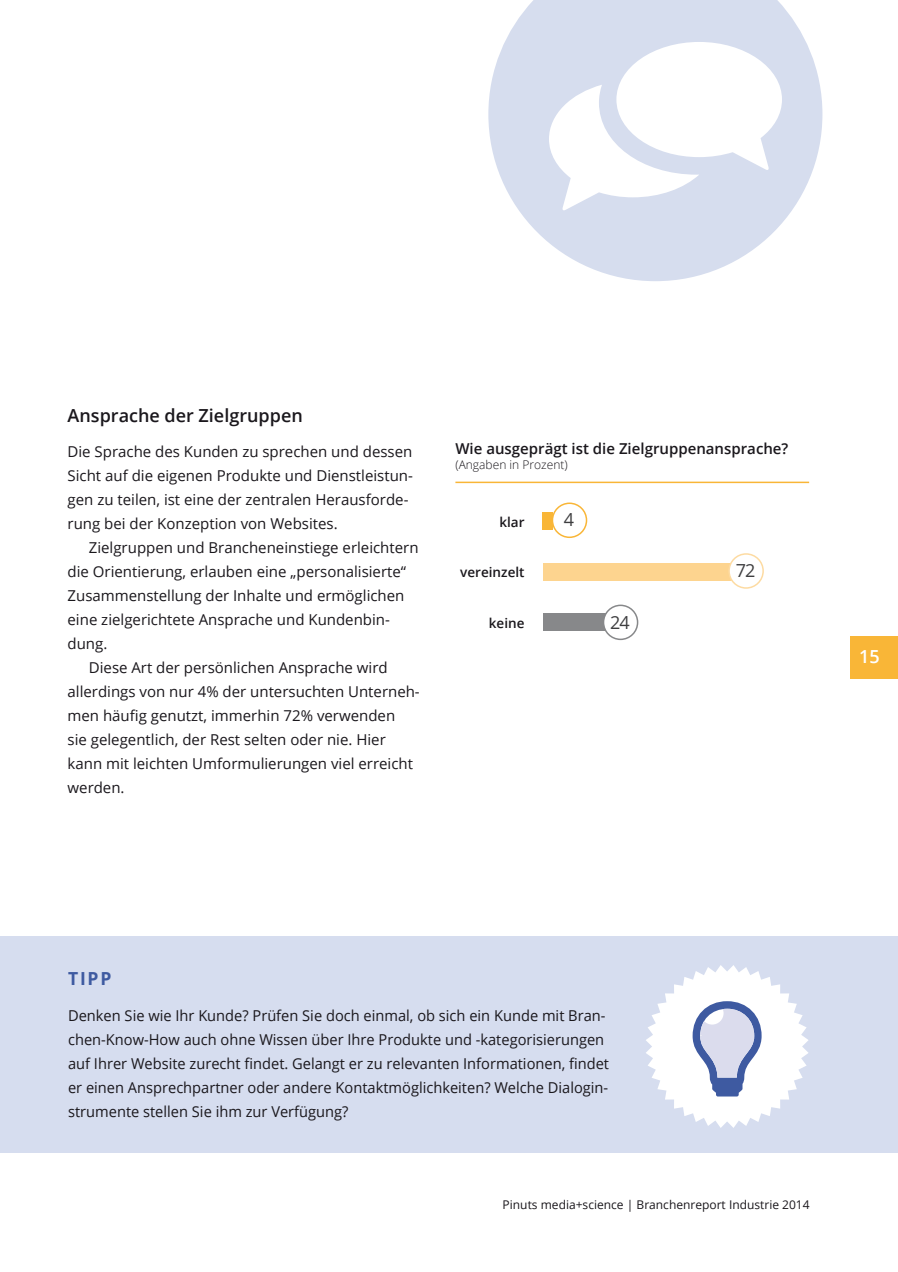
<style>
.page{position:relative;width:898px;height:1272px;background:#fff}
.page>*{position:absolute;margin:0;border:0;box-sizing:border-box;transform-origin:0 0}
.t1{font:600 18px "Open Sans";color:#1a171c}
.t2{font:18px "Open Sans";color:#3e3e40}
.t3{font:700 18px "Open Sans";color:#3e5aa1}
.t4{font:600 18px "Open Sans";color:#fff}
.t5{font:15px/24px "Open Sans";color:#1a171c}
.t6{font:600 15px "Open Sans";color:#1a171c}
.t7{font:600 13.5px "Open Sans";color:#1a171c}
.t8{font:12px "Open Sans";color:#1a171c}
.t9{font:300 12px "Open Sans";color:#1a171c}
</style>
<div class="page">
<div style="left:850px;top:636px;width:47px;height:43px;background:#f9b637"></div>
<div style="left:0;top:936px;width:897px;height:216px;background:#d6ddef"></div>
<svg style="left:646px;top:965px;width:162px;height:162px"></svg>
<svg style="left:488px;top:0;width:334px;height:281px;fill:#d6ddee"></svg>
<svg style="left:548px;top:42px;width:233px;height:169px"></svg>
<hr style="left:455px;top:481px;width:353px;height:2px;background:#f9b637">
<div style="left:542px;top:512px;width:11px;height:17px;background:#f9b637"></div>
<div style="left:542px;top:563px;width:192px;height:17px;background:#fdd48f"></div>
<div style="left:542px;top:614px;width:64px;height:17px;background:#87888a"></div>
<div style="left:551px;top:502px;width:36px;height:36px;border:2px solid #f9b637;border-radius:50%"></div>
<div style="left:728px;top:554px;width:34px;height:34px;background:#fff;border-radius:50%"></div>
<div style="left:728px;top:553px;width:35px;height:35px;border:2px solid #fddba2;border-radius:50%"></div>
<div style="left:603px;top:605px;width:34px;height:34px;background:#fff;border-radius:50%"></div>
<div style="left:602px;top:604px;width:36px;height:36px;border:2px solid #87888a;border-radius:50%"></div>
<p class="t1" style="left:67px;top:403px;width:237px">Ansprache der Zielgruppen</p>
<p class="t5" style="left:68px;top:438px;width:347px">Die Sprache des Kunden zu sprechen und dessen Sicht auf die eigenen Produkte und Dienstleistun&shy;gen zu teilen, ist eine der zentralen Herausforde&shy;rung bei der Konzeption von Websites.</p>
<p class="t5" style="left:89px;top:534px;width:331px">Zielgruppen und Brancheneinstiege erleichtern</p>
<p class="t5" style="left:68px;top:558px;width:340px">die Orientierung, erlauben eine „personalisierte“</p>
<p class="t5" style="left:68px;top:582px;width:338px">Zusammenstellung der Inhalte und ermöglichen</p>
<p class="t5" style="left:68px;top:606px;width:324px">eine zielgerichtete Ansprache und Kundenbin-</p>
<p class="t5" style="left:68px;top:630px;width:41px">dung.</p>
<p class="t5" style="left:89px;top:654px;width:300px">Diese Art der persönlichen Ansprache wird</p>
<p class="t5" style="left:68px;top:678px;width:353px">allerdings von nur 4% der untersuchten Unterneh-</p>
<p class="t5" style="left:68px;top:702px;width:329px">men häufig genutzt, immerhin 72% verwenden</p>
<p class="t5" style="left:68px;top:726px;width:320px">sie gelegentlich, der Rest selten oder nie. Hier</p>
<p class="t5" style="left:68px;top:750px;width:347px">kann mit leichten Umformulierungen viel erreicht</p>
<p class="t5" style="left:68px;top:774px;width:59px">werden.</p>
<p class="t6" style="left:455px;top:438px;width:334px">Wie ausgeprägt ist die Zielgruppenansprache?</p>
<p class="t9" style="left:455px;top:456px;width:114px">(Angaben in Prozent)</p>
<p class="t7" style="left:499px;top:513px;width:27px">klar</p>
<p class="t7" style="left:460px;top:562px;width:66px">vereinzelt</p>
<p class="t7" style="left:488px;top:613px;width:37px">keine</p>
<p class="t2" style="left:563px;top:507px;width:12px">4</p>
<p class="t2" style="left:610px;top:609px;width:21px">24</p>
<p class="t2" style="left:735px;top:558px;width:21px">72</p>
<p class="t4" style="left:858px;top:644px;width:22px">15</p>
<p class="t3" style="left:68px;top:965px;width:45px">TIPP</p>
<p class="t5" style="left:68px;top:1003px;width:542px">Denken Sie wie Ihr Kunde? Prüfen Sie doch einmal, ob sich ein Kunde mit Bran&shy;chen-Know-How auch ohne Wissen über Ihre Produkte und -kategorisierungen auf Ihrer Website zurecht findet. Gelangt er zu relevanten Informationen, findet er einen Ansprechpartner oder andere Kontaktmöglichkeiten? Welche Dialogin&shy;strumente stellen Sie ihm zur Verfügung?</p>
<p class="t8" style="left:502px;top:1196px;width:308px">Pinuts media+science | Branchenreport Industrie 2014</p>
</div>
